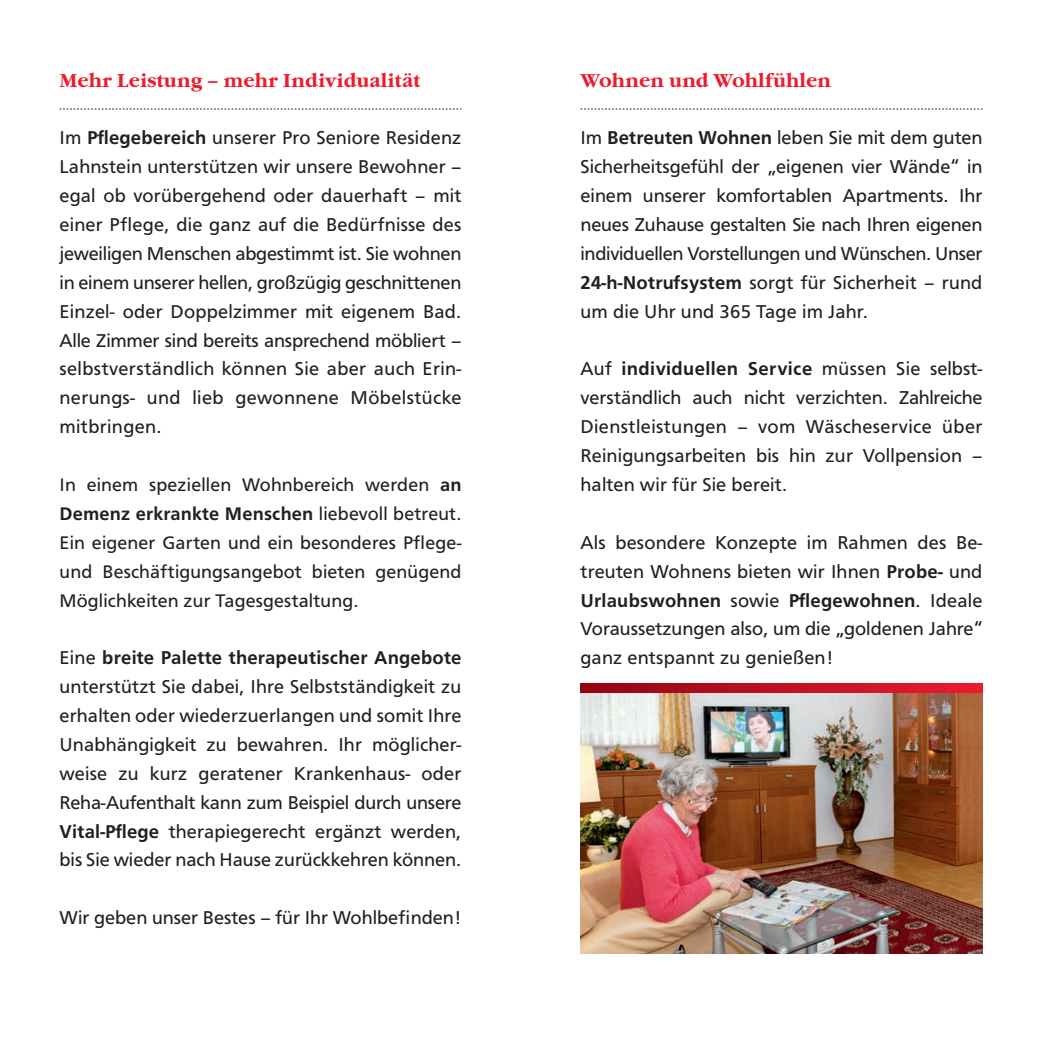
<style>
.page{position:relative;width:1042px;height:1042px;background:#fff}
.page>*{position:absolute;margin:0;border:0;box-sizing:border-box;transform-origin:0 0}
.t1{font:19.25px/28.9px "F015 T";letter-spacing:.01em;color:#231f20;text-align:justify}
.t2{font:700 19.25px "Garamond Itc T";color:#ee1b2d}
.t3{font:18.9px/28.9px "F015 T";letter-spacing:.01em;color:#231f20;text-align:justify}
.s1{font-weight:500}
</style>
<div class="page">
<svg style="left:60px;top:109px;width:401px;height:1px"></svg>
<svg style="left:580px;top:109px;width:402px;height:1px"></svg>
<svg style="left:580px;top:683px;width:402px;height:10px;background:#be1020"></svg>
<img style="left:580px;top:693px;width:402px;height:260px">
<p class="t2" style="left:60px;top:69px;width:362px">Mehr Leistung – mehr Individualität</p>
<p class="t1" style="left:60px;top:124px;width:403px">Im <span class="s1">Pflegebereich</span> unserer Pro Seniore Residenz Lahnstein unterstützen wir unsere Bewohner – egal ob vorübergehend oder dauerhaft – mit einer Pflege, die ganz auf die Bedürfnisse des jeweiligen Menschen abgestimmt ist. Sie wohnen in einem unserer hellen, großzügig geschnittenen Einzel- oder Doppelzimmer mit eigenem Bad.<br>Alle Zimmer sind bereits ansprechend möbliert – selbstverständlich können Sie aber auch Erin&shy;nerungs- und lieb gewonnene Möbelstücke mitbringen.</p>
<p class="t3" style="left:60px;top:470px;width:403px">In einem speziellen Wohnbereich werden <span class="s1">an Demenz erkrankte Menschen</span> liebevoll betreut.<br>Ein eigener Garten und ein besonderes Pflege&shy;und Beschäftigungsangebot bieten genügend Möglichkeiten zur Tagesgestaltung.</p>
<p class="t1" style="left:60px;top:643px;width:403px">Eine <span class="s1">breite Palette therapeutischer Angebote </span>unterstützt Sie dabei, Ihre Selbstständigkeit zu erhalten oder wiederzuerlangen und somit Ihre Unabhängigkeit zu bewahren. Ihr möglicher&shy;weise zu kurz geratener Krankenhaus- oder Reha-Aufenthalt kann zum Beispiel durch unsere <span class="s1">Vital-Pflege</span> therapiegerecht ergänzt werden, bis Sie wieder nach Hause zurückkehren können.</p>
<p class="t1" style="left:60px;top:903px;width:403px">Wir geben unser Bestes – für Ihr Wohlbefinden!</p>
<p class="t2" style="left:580px;top:69px;width:252px">Wohnen und Wohlfühlen</p>
<p class="t1" style="left:580px;top:124px;width:403px">Im <span class="s1">Betreuten Wohnen</span> leben Sie mit dem guten Sicherheitsgefühl der „eigenen vier Wände“ in einem unserer komfortablen Apartments. Ihr neues Zuhause gestalten Sie nach Ihren eigenen individuellen Vorstellungen und Wünschen. Unser <span class="s1">24-h-Notrufsystem</span> sorgt für Sicherheit – rund um die Uhr und 365 Tage im Jahr.</p>
<p class="t1" style="left:580px;top:355px;width:403px">Auf <span class="s1">individuellen Service</span> müssen Sie selbst&shy;verständlich auch nicht verzichten. Zahlreiche Dienstleistungen – vom Wäscheservice über Reinigungsarbeiten bis hin zur Vollpension – halten wir für Sie bereit.</p>
<p class="t1" style="left:580px;top:528px;width:403px">Als besondere Konzepte im Rahmen des Be&shy;treuten Wohnens bieten wir Ihnen <span class="s1">Probe-</span> und <span class="s1">Urlaubswohnen</span> sowie <span class="s1">Pflegewohnen</span>. Ideale Voraussetzungen also, um die „goldenen Jahre“ ganz entspannt zu genießen!</p>
</div>
